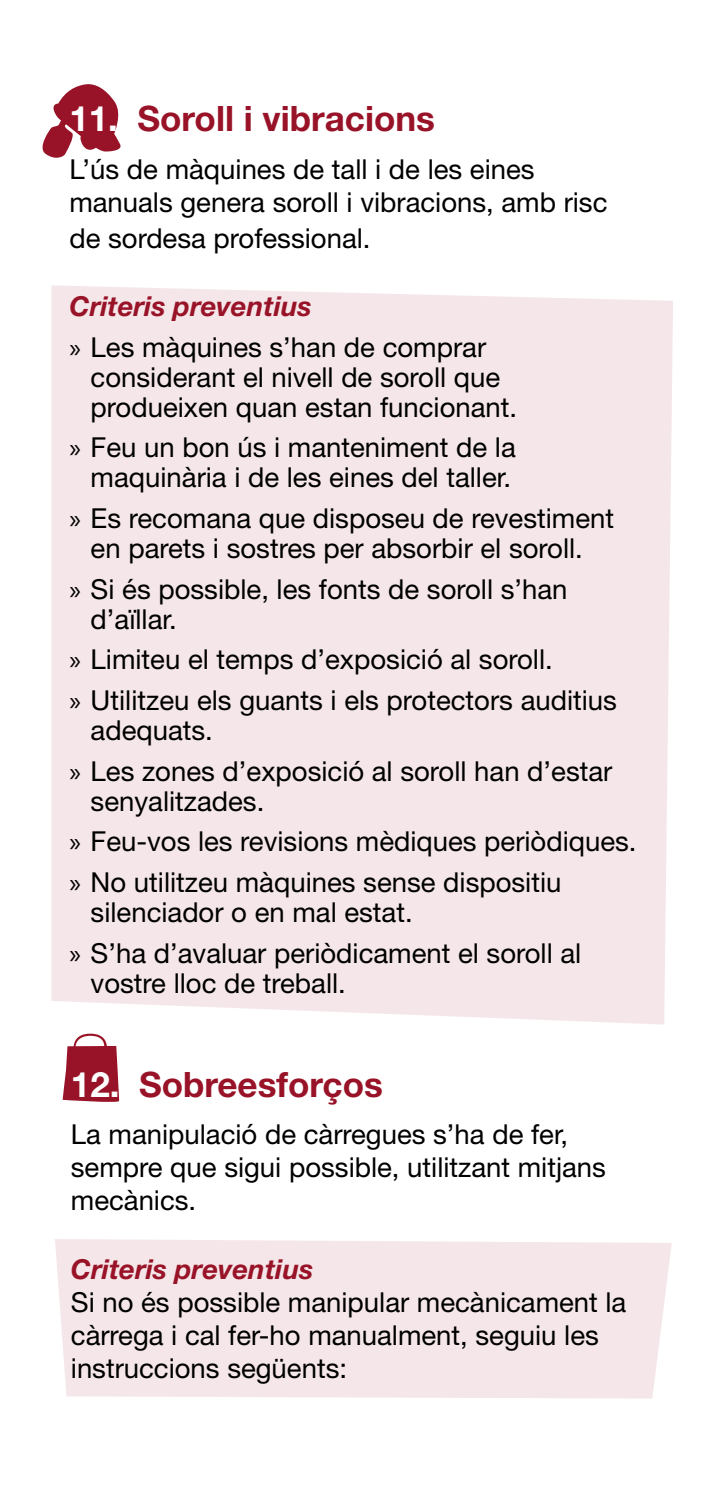
<style>
.page{position:relative;width:709px;height:1489px;background:#fff}
.page>*{position:absolute;margin:0;border:0;box-sizing:border-box;transform-origin:0 0}
.t1{font:700 35px "Helvetica Neue LT Std";color:#991328}
.t2{font:27.5px/40.5px "Helvetica Neue LT Std";color:#000}
.t3{font:italic 700 27.5px "Helvetica Neue LT Std";color:#991328}
.s1{color:#fff}
.s2{font-weight:700;font-style:italic;color:#991328}
.s3{font-family:"Myriad Pro"}
</style>
<div class="page">
<svg style="left:63px;top:1033px;width:56px;height:69px"></svg>
<div style="left:55px;top:1239px;width:616px;height:159px;background:#f5e7e9"></div>
<svg style="left:42px;top:84px;width:79px;height:74px"></svg>
<div style="left:51px;top:285px;width:622px;height:739px;background:#f5e7e9"></div>
<p class="t1" style="left:69px;top:97px;width:367px"><span class="s1">11.</span> Soroll i vibracions</p>
<p class="t2" style="left:69px;top:152px;width:539px;line-height:33px">L’ús de màquines de tall i de les eines manuals genera soroll i vibracions, amb risc</p>
<p class="t2" style="left:69px;top:217px;width:303px">de sordesa professional.</p>
<p class="t2" style="left:69px;top:285px;width:418px"><span class="s2">Criteris preventius<br></span><span class="s3">»</span> Les màquines s’han de comprar</p>
<p class="t2" style="left:91px;top:361px;width:428px;line-height:30px">considerant el nivell de soroll que produeixen quan estan funcionant.</p>
<p class="t2" style="left:69px;top:432px;width:448px;line-height:30px;text-align:right"><span class="s3">»</span> Feu un bon ús i manteniment de la maquinària i de les eines del taller.</p>
<p class="t2" style="left:69px;top:503px;width:546px;line-height:30px;text-align:center"><span class="s3">»</span> Es recomana que disposeu de revestiment en parets i sostres per absorbir el soroll.</p>
<p class="t2" style="left:91px;top:573px;width:478px;line-height:30px;text-indent:-21px"><span class="s3">»</span> Si és possible, les fonts de soroll s’han d’aïllar.</p>
<p class="t2" style="left:69px;top:639px;width:549px"><span class="s3">»</span> Limiteu el temps d’exposició al soroll.<br><span class="s3">»</span> Utilitzeu els guants i els protectors auditius</p>
<p class="t2" style="left:69px;top:709px;width:544px;text-indent:21px">adequats.<br><span class="s3">»</span> Les zones d’exposició al soroll han d’estar</p>
<p class="t2" style="left:69px;top:780px;width:568px;text-indent:21px">senyalitzades.<br><span class="s3">»</span> Feu-vos les revisions mèdiques periòdiques. <span class="s3">»</span> No utilitzeu màquines sense dispositiu</p>
<p class="t2" style="left:69px;top:891px;width:513px;text-indent:21px">silenciador o en mal estat.<br><span class="s3">»</span> S’ha d’avaluar periòdicament el soroll al</p>
<p class="t2" style="left:91px;top:962px;width:257px">vostre lloc de treball.</p>
<p class="t1" style="left:71px;top:1062px;width:313px"><span class="s1">12.</span> Sobreesforços</p>
<p class="t2" style="left:71px;top:1117px;width:536px;line-height:33px">La manipulació de càrregues s’ha de fer, sempre que sigui possible, utilitzant mitjans mecànics.</p>
<p class="t3" style="left:71px;top:1251px;width:244px">Criteris preventius</p>
<p class="t2" style="left:71px;top:1285px;width:557px;line-height:33px">Si no és possible manipular mecànicament la càrrega i cal fer-ho manualment, seguiu les instruccions següents:</p>
</div>
